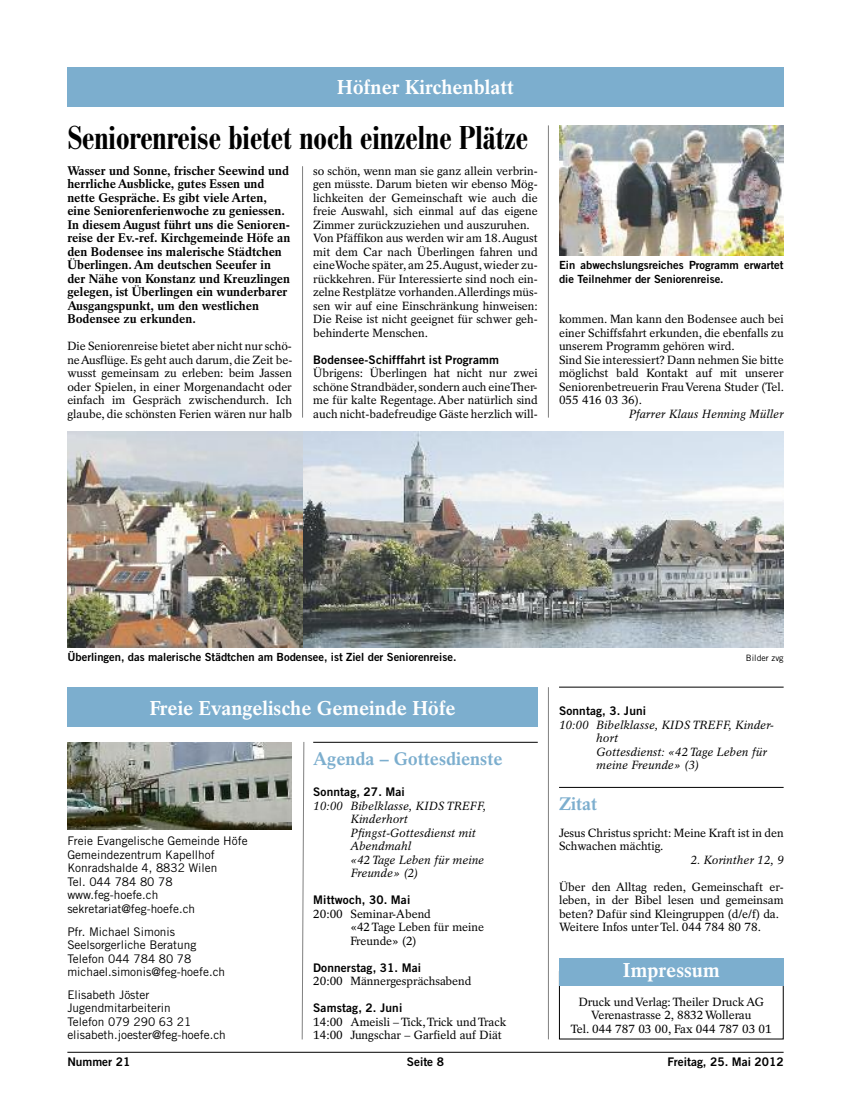
<style>
.page{position:relative;width:851px;height:1117px;background:#fff}
.page>*{position:absolute;margin:0;border:0;box-sizing:border-box;transform-origin:0 0}
.t1{font:500 condensed 32.5px "Bodoni BE";color:#000}
.t2{font:700 20px "Rotation";color:#fff}
.t3{font:700 18.12px "Rotation";color:#7caece}
.t4{font:700 12.5px/13.5px "Rotation";color:#000}
.t5{font:11.88px/13.5px "Rotation";color:#000}
.t6{font:11.88px/13.5px "Trade Gothic";color:#000}
.t7{font:italic 11.88px/13.5px "Rotation";color:#000}
.t8{font:11.88px "Trade Gothic Bold Two";letter-spacing:.01em;color:#000}
.t9{font:11.25px/13.5px "Trade Gothic Bold Two";color:#000}
.t10{font:8.75px "Trade Gothic";color:#000}
</style>
<div class="page">
<div style="left:67px;top:67px;width:716px;height:40px;background:#7caece"></div>
<div style="left:559px;top:958px;width:224px;height:27px;background:#7caece"></div>
<hr style="left:302px;top:166px;width:1px;height:251px;background:#808080">
<hr style="left:548px;top:125px;width:1px;height:292px;background:#808080">
<svg style="left:302px;top:742px;width:2px;height:297px"></svg>
<hr style="left:548px;top:687px;width:1px;height:352px;background:#808080">
<hr style="left:67px;top:1051px;width:716px;height:1px;background:#000">
<hr style="left:559px;top:686px;width:224px;height:1px;background:#000">
<img style="left:67px;top:742px;width:225px;height:87px">
<hr style="left:559px;top:786px;width:224px;height:1px;background:#000">
<div style="left:67px;top:687px;width:470px;height:39px;background:#7caece"></div>
<hr style="left:313px;top:741px;width:224px;height:1px;background:#000">
<img style="left:302px;top:431px;width:481px;height:216px">
<img style="left:67px;top:431px;width:235px;height:216px">
<img style="left:559px;top:125px;width:224px;height:131px">
<h2 class="t2" style="left:337px;top:79px;width:178px">Höfner Kirchenblatt</h2>
<h1 class="t1" style="left:67px;top:126px;width:462px">Seniorenreise bietet noch einzelne Plätze</h1>
<p class="t4" style="left:67px;top:165px;width:224px">Wasser und Sonne, frischer Seewind und herrlicheAusblicke, gutes Essen und nette Gespräche. Es gibt vieleArten, eine Seniorenferienwoche zu geniessen.<br>In diesem August führt uns die Senioren&shy;reise der Ev.-ref. Kirchgemeinde Höfe an den Bodensee ins malerische Städtchen Überlingen.Am deutschen Seeufer in der Nähe von Konstanz und Kreuzlingen gelegen, ist Überlingen ein wunderbarer Ausgangspunkt, um den westlichen Bodensee zu erkunden.</p>
<p class="t5" style="left:67px;top:340px;width:226px;text-align:justify">Die Seniorenreise bietet aber nicht nur schö&shy;neAusflüge. Es geht auch darum, die Zeit be&shy;wusst gemeinsam zu erleben: beim Jassen oder Spielen, in einer Morgenandacht oder einfach im Gespräch zwischendurch. Ich glaube, die schönsten Ferien wären nur halb</p>
<p class="t5" style="left:313px;top:165px;width:226px">so schön, wenn man sie ganz allein verbrin&shy;gen müsste. Darum bieten wir ebenso Mög&shy;lichkeiten der Gemeinschaft wie auch die freie Auswahl, sich einmal auf das eigene Zimmer zurückzuziehen und auszuruhen.<br>Von Pfäffikon aus werden wir am 18.August mit dem Car nach Überlingen fahren und eineWoche später, am 25.August,wieder zu&shy;rückkehren. Für Interessierte sind noch ein&shy;zelne Restplätze vorhanden.Allerdings müs&shy;sen wir auf eine Einschränkung hinweisen:<br>Die Reise ist nicht geeignet für schwer geh&shy;behinderte Menschen.</p>
<p class="t8" style="left:313px;top:355px;width:187px">Bodensee-Schifffahrt ist Programm</p>
<p class="t5" style="left:313px;top:367px;width:226px;text-align:justify">Übrigens: Überlingen hat nicht nur zwei schöne Strandbäder,sondern auch eineTher&shy;me für kalte Regentage.Aber natürlich sind auch nicht-badefreudige Gäste herzlich will-</p>
<p class="t9" style="left:559px;top:259px;width:226px">Ein abwechslungsreiches Programm erwartet die Teilnehmer der Seniorenreise.</p>
<p class="t5" style="left:559px;top:313px;width:226px">kommen. Man kann den Bodensee auch bei einer Schiffsfahrt erkunden, die ebenfalls zu unserem Programm gehören wird.<br>Sind Sie interessiert? Dann nehmen Sie bitte möglichst bald Kontakt auf mit unserer Seniorenbetreuerin FrauVerena Studer (Tel.<br>055 416 03 36).</p>
<p class="t7" style="left:628px;top:408px;width:156px">Pfarrer Klaus Henning Müller</p>
<p class="t9" style="left:67px;top:651px;width:390px">Überlingen, das malerische Städtchen am Bodensee, ist Ziel der Seniorenreise.</p>
<p class="t10" style="left:745px;top:654px;width:39px">Bilder zvg</p>
<h2 class="t2" style="left:150px;top:700px;width:307px">Freie Evangelische Gemeinde Höfe</h2>
<h3 class="t3" style="left:313px;top:751px;width:191px">Agenda – Gottesdienste</h3>
<p class="t8" style="left:313px;top:787px;width:93px">Sonntag, 27. Mai</p>
<p class="t7" style="left:350px;top:799px;width:137px;text-indent:-37px">10:00 Bibelklasse, KIDS TREFF,<br>Kinderhort<br>Pfingst-Gottesdienst mit<br>Abendmahl<br>«42 Tage Leben für meine<br>Freunde» (2)</p>
<p class="t8" style="left:313px;top:895px;width:99px">Mittwoch, 30. Mai</p>
<p class="t5" style="left:350px;top:907px;width:135px;text-indent:-37px">20:00 Seminar-Abend<br>«42Tage Leben für meine<br>Freunde» (2)</p>
<p class="t8" style="left:313px;top:963px;width:109px">Donnerstag, 31. Mai</p>
<p class="t5" style="left:313px;top:975px;width:160px">20:00 Männergesprächsabend</p>
<p class="t8" style="left:313px;top:1003px;width:91px">Samstag, 2. Juni</p>
<p class="t5" style="left:313px;top:1015px;width:195px">14:00 Ameisli –Tick,Trick undTrack<br>14:00 Jungschar – Garfield auf Diät</p>
<p class="t6" style="left:67px;top:835px;width:182px">Freie Evangelische Gemeinde Höfe<br>Gemeindezentrum Kapellhof<br>Konradshalde 4, 8832 Wilen<br>Tel. 044 784 80 78 www.feg-hoefe.ch sekretariat@feg-hoefe.ch</p>
<p class="t6" style="left:67px;top:925px;width:159px">Pfr. Michael Simonis<br>Seelsorgerliche Beratung<br>Telefon 044 784 80 78 michael.simonis@feg-hoefe.ch</p>
<p class="t6" style="left:67px;top:988px;width:160px">Elisabeth Jöster<br>Jugendmitarbeiterin<br>Telefon 079 290 63 21 elisabeth.joester@feg-hoefe.ch</p>
<p class="t8" style="left:559px;top:706px;width:89px">Sonntag, 3. Juni</p>
<p class="t7" style="left:596px;top:718px;width:179px;text-indent:-37px">10:00 Bibelklasse, KIDS TREFF, Kinder&shy;hort<br>Gottesdienst: «42 Tage Leben für meine Freunde» (3)</p>
<h3 class="t3" style="left:559px;top:796px;width:40px">Zitat</h3>
<p class="t5" style="left:559px;top:826px;width:226px">Jesus Christus spricht: Meine Kraft ist in den<br>Schwachen mächtig.</p>
<p class="t7" style="left:690px;top:853px;width:95px">2. Korinther 12, 9</p>
<p class="t5" style="left:559px;top:880px;width:226px">Über den Alltag reden, Gemeinschaft er&shy;leben, in der Bibel lesen und gemeinsam beten? Dafür sind Kleingruppen (d/e/f) da.<br>Weitere Infos unterTel. 044 784 80 78.</p>
<h2 class="t2" style="left:623px;top:962px;width:98px">Impressum</h2>
<p class="t5" style="left:570px;top:995px;width:202px;text-align:center">Druck undVerlag:Theiler DruckAG<br>Verenastrasse 2, 8832Wollerau<br>Tel. 044 787 03 00, Fax 044 787 03 01</p>
<p class="t8" style="left:67px;top:1057px;width:64px">Nummer 21</p>
<p class="t8" style="left:407px;top:1057px;width:39px">Seite 8</p>
<p class="t8" style="left:667px;top:1057px;width:118px">Freitag, 25. Mai 2012</p>
</div>
